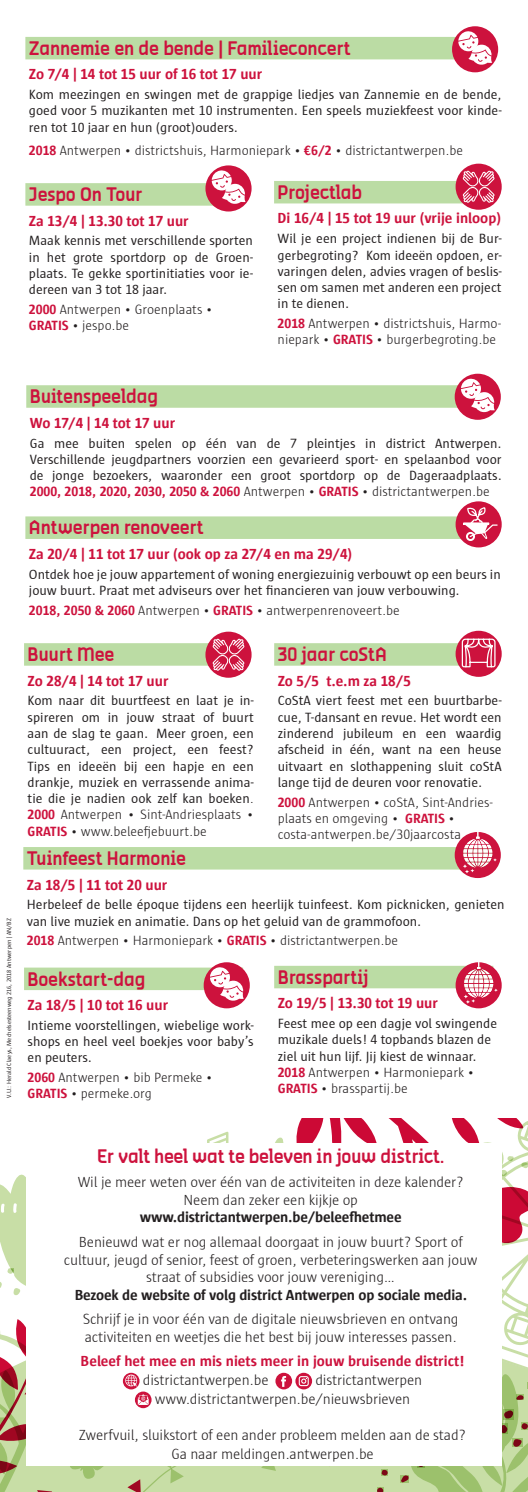
<style>
.page{position:relative;width:528px;height:1492px;background:#fff}
.page>*{position:absolute;margin:0;border:0;box-sizing:border-box;transform-origin:0 0}
.Titel_activiteit{font:17.5px "Antwerpen";color:#cd123d}
.t1{font:300 15px/17.5px "Sun Antwerpen";letter-spacing:-.01em;color:#231f20;text-align:center}
.Dag___datum___uur{font:700 15px/18.8px "Sun Antwerpen";color:#cd123d}
.Omschrijving_activit{font:13.75px/16.2px "Sun Antwerpen";color:#231f20;text-align:justify}
.Gegevens{font:13.75px/16.2px "Sun Antwerpen";color:#231f20;text-align:justify}
.Gegevens-2{font:300 13.75px/16.2px "Sun Antwerpen";color:#231f20}
.Dag___datum___uur-2{font:300 13.75px/16.2px "Sun Antwerpen";color:#231f20}
.Omschrijving_activit-2{font:300 13.75px "Sun Antwerpen";color:#231f20}
.t2{font:6.25px "Sun Antwerpen";color:#231f20}
.s1{font-weight:700;color:#cd123d}
.s2{font-weight:300}
.s3{font-weight:700}
.s4{font-weight:300;color:#231f20}
</style>
<div class="page">
<div style="left:274px;top:181px;width:216px;height:22px;background:#bbdca4"></div>
<div style="left:25px;top:183px;width:217px;height:23px;background:#bbdca4"></div>
<div style="left:24px;top:643px;width:219px;height:22px;background:#bbdca4"></div>
<div style="left:274px;top:643px;width:216px;height:22px;background:#bbdca4"></div>
<div style="left:23px;top:847px;width:470px;height:22px;background:#bbdca4"></div>
<div style="left:24px;top:967px;width:219px;height:23px;background:#bbdca4"></div>
<div style="left:274px;top:965px;width:219px;height:23px;background:#bbdca4"></div>
<svg style="left:455px;top:962px;width:46px;height:46px"></svg>
<div style="left:26px;top:385px;width:464px;height:23px;background:#bbdca4"></div>
<div style="left:454px;top:373px;width:46px;height:47px;background:#cd123d;border-radius:50%"></div>
<svg style="left:460px;top:378px;width:34px;height:34px"></svg>
<div style="left:455px;top:630px;width:46px;height:46px;background:#cd123d;border-radius:50%"></div>
<svg style="left:461px;top:638px;width:35px;height:30px"></svg>
<div style="left:205px;top:165px;width:46px;height:46px;background:#cd123d;border-radius:50%"></div>
<svg style="left:211px;top:170px;width:34px;height:34px"></svg>
<div style="left:25px;top:516px;width:465px;height:23px;background:#bbdca4"></div>
<div style="left:25px;top:37px;width:465px;height:22px;background:#bbdca4"></div>
<div style="left:455px;top:501px;width:46px;height:46px;background:#cd123d;border-radius:50%"></div>
<svg style="left:463px;top:506px;width:35px;height:35px"></svg>
<div style="left:451px;top:26px;width:47px;height:46px;background:#cd123d;border-radius:50%"></div>
<svg style="left:458px;top:31px;width:34px;height:34px"></svg>
<div style="left:455px;top:164px;width:46px;height:46px;background:#cd123d;border-radius:50%"></div>
<svg style="left:462px;top:170px;width:32px;height:33px"></svg>
<div style="left:203px;top:962px;width:46px;height:46px;background:#cd123d;border-radius:50%"></div>
<svg style="left:210px;top:966px;width:33px;height:34px"></svg>
<div style="left:205px;top:631px;width:46px;height:46px;background:#cd123d;border-radius:50%"></div>
<svg style="left:212px;top:638px;width:32px;height:32px"></svg>
<svg style="left:454px;top:832px;width:46px;height:46px"></svg>
<svg style="left:0;top:1118px;width:528px;height:374px"></svg>
<p class="Titel_activiteit" style="left:29px;top:37px;width:323px">Zannemie en de bende | Familieconcert</p>
<p class="Dag___datum___uur" style="left:29px;top:65px;width:234px">Zo 7/4 | 14 tot 15 uur of 16 tot 17 uur</p>
<p class="Gegevens" style="left:29px;top:86px;width:474px">Kom meezingen en swingen met de grappige liedjes van Zannemie en de bende, goed voor 5 muzikanten met 10 instrumenten. Een speels muziekfeest voor kinde&shy;ren tot 10 jaar en hun (groot)ouders.</p>
<p class="Dag___datum___uur-2" style="left:29px;top:142px;width:435px"><span class="s1">2018</span> Antwerpen • districtshuis, Harmoniepark • <span class="s1">€6/2</span> • districtantwerpen.be</p>
<p class="Titel_activiteit" style="left:29px;top:183px;width:115px">Jespo On Tour</p>
<p class="Dag___datum___uur" style="left:29px;top:211px;width:161px">Za 13/4 | 13.30 tot 17 uur</p>
<p class="Omschrijving_activit" style="left:29px;top:232px;width:225px">Maak kennis met verschillende sporten in het grote sportdorp op de Groen&shy;plaats. Te gekke sportinitiaties voor ie&shy;dereen van 3 tot 18 jaar.</p>
<p class="Gegevens-2" style="left:29px;top:301px;width:185px"><span class="s1">2000</span> Antwerpen • Groenplaats •<br><span class="s1">GRATIS</span> • jespo.be</p>
<p class="Titel_activiteit" style="left:277px;top:181px;width:86px">Projectlab</p>
<p class="Dag___datum___uur" style="left:277px;top:209px;width:225px">Di 16/4 | 15 tot 19 uur (vrije inloop)</p>
<p class="Omschrijving_activit" style="left:277px;top:230px;width:225px">Wil je een project indienen bij de Bur&shy;gerbegroting? Kom ideeën opdoen, er&shy;varingen delen, advies vragen of beslis&shy;sen om samen met anderen een project in te dienen.</p>
<p class="Dag___datum___uur-2" style="left:277px;top:315px;width:225px"><span class="s1">2018</span> Antwerpen • districtshuis, Harmo&shy;niepark • <span class="s1">GRATIS</span> • burgerbegroting.be</p>
<p class="t2" style="left:6px;top:1097px;width:181px;rotate:-90deg">V.U.: Herald Claeys, Mechelsesteenweg 216, 2018 Antwerpen | AN/BZ</p>
<p class="Titel_activiteit" style="left:30px;top:385px;width:130px">Buitenspeeldag</p>
<p class="Dag___datum___uur" style="left:30px;top:413px;width:147px">Wo 17/4 | 14 tot 17 uur</p>
<p class="Omschrijving_activit" style="left:30px;top:434px;width:473px">Ga mee buiten spelen op één van de 7 pleintjes in district Antwerpen.<br>Verschillende jeugdpartners voorzien een gevarieerd sport- en spelaanbod voor de jonge bezoekers, waaronder een groot sportdorp op de Dageraadplaats.<br><span class="s1">2000, 2018, 2020, 2030, 2050 &amp; 2060</span> <span class="s2">Antwerpen •</span> <span class="s1">GRATIS</span> <span class="s2">• districtantwerpen.be</span></p>
<p class="Titel_activiteit" style="left:29px;top:516px;width:176px">Antwerpen renoveert</p>
<p class="Dag___datum___uur" style="left:29px;top:544px;width:324px">Za 20/4 | 11 tot 17 uur (ook op za 27/4 en ma 29/4)</p>
<p class="Omschrijving_activit" style="left:29px;top:565px;width:473px">Ontdek hoe je jouw appartement of woning energiezuinig verbouwt op een beurs in jouw buurt. Praat met adviseurs over het financieren van jouw verbouwing.</p>
<p class="Omschrijving_activit-2" style="left:29px;top:602px;width:372px"><span class="s1">2018, 2050 &amp; 2060</span> Antwerpen • <span class="s1">GRATIS</span> • antwerpenrenoveert.be</p>
<p class="Titel_activiteit" style="left:28px;top:643px;width:88px">Buurt Mee</p>
<p class="Dag___datum___uur" style="left:28px;top:671px;width:142px">Zo 28/4 | 14 tot 17 uur</p>
<p class="Gegevens" style="left:28px;top:692px;width:227px">Kom naar dit buurtfeest en laat je in&shy;spireren om in jouw straat of buurt aan de slag te gaan. Meer groen, een cultuuract, een project, een feest?<br>Tips en ideeën bij een hapje en een drankje, muziek en verrassende anima&shy;tie die je nadien ook zelf kan boeken<span class="s2">.<br></span><span class="s1">2000</span> <span class="s2">Antwerpen • Sint-Andriesplaats • </span><span class="s1">GRATIS</span> <span class="s2">• www.beleefjebuurt.be</span></p>
<p class="Titel_activiteit" style="left:277px;top:643px;width:111px">30 jaar coStA</p>
<p class="Dag___datum___uur" style="left:277px;top:671px;width:134px">Zo 5/5 t.e.m za 18/5</p>
<p class="Omschrijving_activit" style="left:277px;top:692px;width:225px">CoStA viert feest met een buurtbarbe&shy;cue, T-dansant en revue. Het wordt een zinderend jubileum en een waardig afscheid in één, want na een heuse uitvaart en slothappening sluit coStA lange tijd de deuren voor renovatie.</p>
<p class="Gegevens-2" style="left:277px;top:793px;width:216px"><span class="s1">2000</span> Antwerpen • coStA, Sint-Andries&shy;plaats en omgeving • <span class="s1">GRATIS</span> • costa-antwerpen.be/30jaarcosta</p>
<p class="Titel_activiteit" style="left:27px;top:846px;width:160px">Tuinfeest Harmonie</p>
<p class="Dag___datum___uur" style="left:27px;top:874px;width:142px">Za 18/5 | 11 tot 20 uur</p>
<p class="Omschrijving_activit" style="left:27px;top:896px;width:479px">Herbeleef de belle époque tijdens een heerlijk tuinfeest. Kom picknicken, genieten van live muziek en animatie. Dans op het geluid van de grammofoon.</p>
<p class="Gegevens-2" style="left:27px;top:932px;width:372px"><span class="s1">2018</span> Antwerpen • Harmoniepark • <span class="s1">GRATIS</span> • districtantwerpen.be</p>
<p class="Titel_activiteit" style="left:28px;top:967px;width:119px">Boekstart-dag</p>
<p class="Dag___datum___uur" style="left:28px;top:995px;width:142px">Za 18/5 | 10 tot 16 uur</p>
<p class="Omschrijving_activit" style="left:28px;top:1016px;width:227px">Intieme voorstellingen, wiebelige work&shy;shops en heel veel boekjes voor baby’s en peuters.</p>
<p class="Gegevens-2" style="left:28px;top:1069px;width:186px"><span class="s1">2060</span> Antwerpen • bib Permeke •<br><span class="s1">GRATIS</span> • permeke.org</p>
<p class="Titel_activiteit" style="left:277px;top:965px;width:92px">Brasspartij</p>
<p class="Dag___datum___uur" style="left:277px;top:993px;width:162px">Zo 19/5 | 13.30 tot 19 uur</p>
<p class="Gegevens" style="left:277px;top:1015px;width:221px;text-align:left">Feest mee op een dagje vol swingende muzikale duels! 4 topbands blazen de ziel uit hun lijf. Jij kiest de winnaar.<br><span class="s1">2018</span> <span class="s2">Antwerpen • Harmoniepark • </span><span class="s1">GRATIS</span> <span class="s2">• brasspartij.be</span></p>
<p class="Titel_activiteit" style="left:97px;top:1144px;width:348px">Er valt heel wat te beleven in jouw district.</p>
<p class="t1" style="left:78px;top:1173px;width:387px">Wil je meer weten over één van de activiteiten in deze kalender?<br>Neem dan zeker een kijkje op <span class="s3">www.districtantwerpen.be/beleefhetmee</span></p>
<p class="t1" style="left:64px;top:1232px;width:415px">Benieuwd wat er nog allemaal doorgaat in jouw buurt? Sport of cultuur, jeugd of senior, feest of groen, verbeteringswerken aan jouw straat of subsidies voor jouw vereniging…<br><span class="s3">Bezoek de website of volg district Antwerpen op sociale media.</span></p>
<p class="t1" style="left:83px;top:1309px;width:377px;text-align:left">Schrijf je in voor één van de digitale nieuwsbrieven en ontvang activiteiten en weetjes die het best bij jouw interesses passen.</p>
<p class="Dag___datum___uur" style="left:143px;top:1351px;width:323px;text-indent:-62px">Beleef het mee en mis niets meer in jouw bruisende district! <span class="s4">districtantwerpen.be</span></p>
<p class="t1" style="left:155px;top:1370px;width:269px;line-height:18.8px;text-align:left;text-indent:160px">districtantwerpen www.districtantwerpen.be/nieuwsbrieven</p>
<p class="t1" style="left:79px;top:1425px;width:388px;line-height:18.8px">Zwerfvuil, sluikstort of een ander probleem melden aan de stad?<br>Ga naar meldingen.antwerpen.be</p>
</div>
